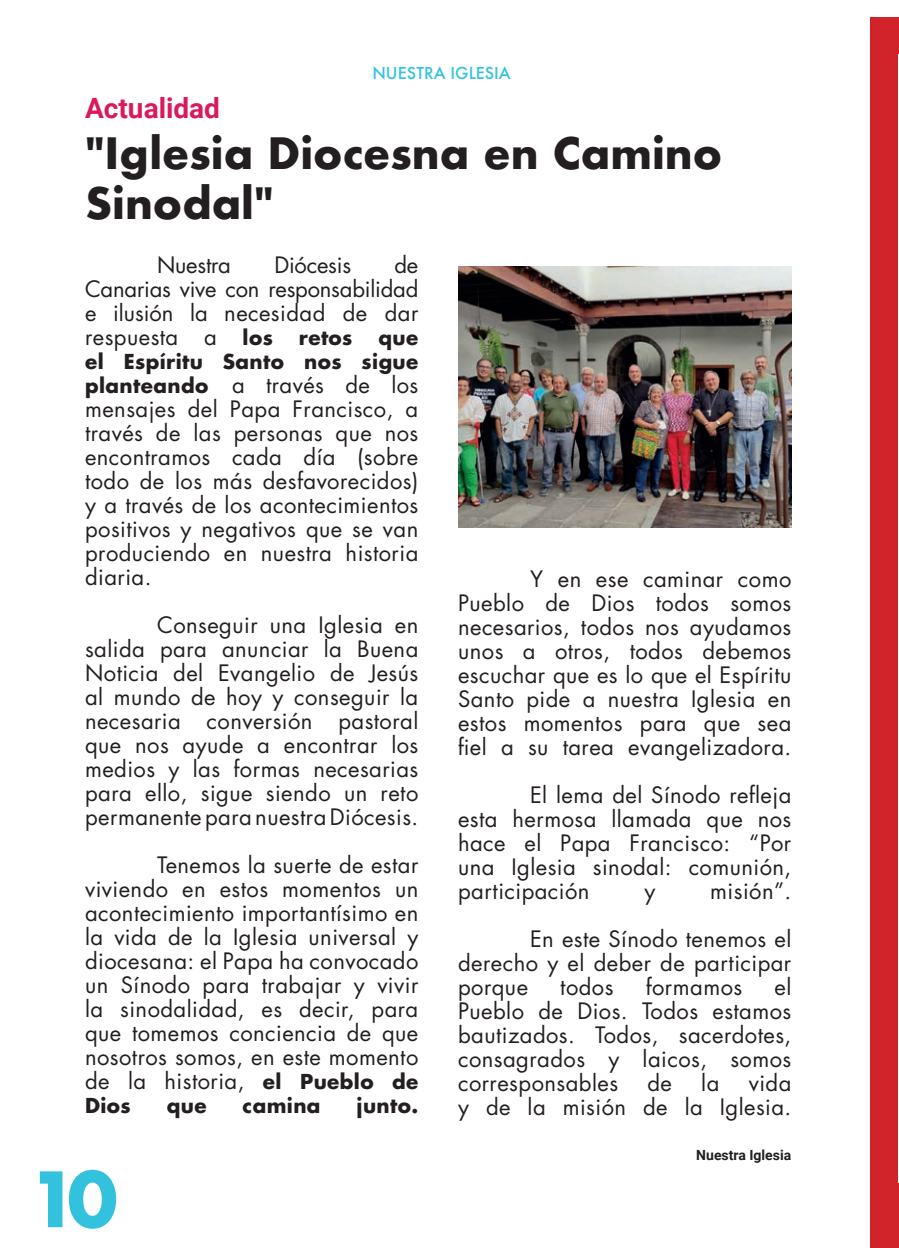
<style>
.page{position:relative;width:899px;height:1248px;background:#fff}
.page>*{position:absolute;margin:0;border:0;box-sizing:border-box;transform-origin:0 0}
.t1{font:700 74px "Futura";color:#32c2de}
.t2{font:700 42px/50.4px "Futura";color:#231f20}
.t3{font:700 28px "Roboto";color:#dc185d}
.t4{font:22px/24px "Futura Std";letter-spacing:.02em;color:#231f20;text-align:justify}
.t5{font:22px "Futura Std";letter-spacing:-.01em;color:#231f20}
.t6{font:700 20px/24px "Futura Std";letter-spacing:.02em;color:#231f20;text-align:right}
.t7{font:500 16px "Futura";color:#32c2de}
.t8{font:700 14px "Roboto";color:#231f20}
.s1{font-weight:700;font-size:20px}
</style>
<div class="page">
<img style="left:458px;top:266px;width:333px;height:262px">
<div style="left:870px;top:17px;width:29px;height:1230px;background:#d1232a"></div>
<hr style="left:898px;top:54px;width:1px;height:1128px;background:#fff">
<p class="t7" style="left:372px;top:62px;width:140px">NUESTRA IGLESIA</p>
<p class="t3" style="left:85px;top:88px;width:136px">Actualidad</p>
<h2 class="t2" style="left:85px;top:127px;width:638px">"Iglesia Diocesna en Camino<br>Sinodal"</h2>
<p class="t4" style="left:85px;top:253px;width:335px;text-indent:309px">de Canarias vive con responsabilidad e ilusión la necesidad de dar respuesta a <span class="s1">los</span></p>
<p class="t5" style="left:157px;top:250px;width:75px">Nuestra</p>
<p class="t5" style="left:274px;top:250px;width:78px">Diócesis</p>
<p class="t6" style="left:299px;top:325px;width:55px">retos</p>
<p class="t6" style="left:85px;top:325px;width:335px">que<br>el Espíritu Santo nos sigue</p>
<p class="t4" style="left:85px;top:373px;width:335px"><span class="s1">planteando</span> a través de los mensajes del Papa Francisco, a través de las personas que nos encontramos cada día (sobre todo de los más desfavorecidos) y a través de los acontecimientos positivos y negativos que se van produciendo en nuestra historia diaria.</p>
<p class="t4" style="left:85px;top:613px;width:335px;text-indent:72px">Conseguir una Iglesia en salida para anunciar la Buena Noticia del Evangelio de Jesús al mundo de hoy y conseguir la necesaria conversión pastoral que nos ayude a encontrar los medios y las formas necesarias para ello, sigue siendo un reto permanente para nuestra Diócesis.</p>
<p class="t4" style="left:85px;top:853px;width:335px;text-indent:72px">Tenemos la suerte de estar viviendo en estos momentos un acontecimiento importantísimo en la vida de la Iglesia universal y diocesana: el Papa ha convocado un Sínodo para trabajar y vivir la sinodalidad, es decir, para que tomemos conciencia de que nosotros somos, en este momento de la historia, <span class="s1">el Pueblo de</span></p>
<p class="t6" style="left:85px;top:1093px;width:47px">Dios</p>
<p class="t6" style="left:167px;top:1093px;width:41px">que</p>
<p class="t6" style="left:243px;top:1093px;width:79px">camina</p>
<p class="t6" style="left:356px;top:1093px;width:63px">junto.</p>
<h1 class="t1" style="left:28px;top:1145px;width:91px">10</h1>
<p class="t4" style="left:458px;top:567px;width:335px;text-indent:72px">Y en ese caminar como Pueblo de Dios todos somos necesarios, todos nos ayudamos unos a otros, todos debemos escuchar que es lo que el Espíritu Santo pide a nuestra Iglesia en estos momentos para que sea fiel a su tarea evangelizadora.</p>
<p class="t4" style="left:458px;top:783px;width:335px;text-indent:72px">El lema del Sínodo refleja esta hermosa llamada que nos hace el Papa Francisco: “Por una Iglesia sinodal: comunión, participación</p>
<p class="t4" style="left:530px;top:867px;width:263px;line-height:48px;text-align:right">misión”.<br>En este Sínodo tenemos el</p>
<p class="t4" style="left:458px;top:951px;width:335px">derecho y el deber de participar porque</p>
<p class="t4" style="left:644px;top:879px;width:12px">y</p>
<p class="t4" style="left:560px;top:975px;width:55px">todos</p>
<p class="t4" style="left:645px;top:975px;width:98px">formamos</p>
<p class="t4" style="left:458px;top:975px;width:335px;text-indent:316px">el Pueblo de Dios. Todos estamos bautizados. Todos, sacerdotes, consagrados y laicos, somos corresponsables</p>
<p class="t4" style="left:458px;top:1071px;width:335px;text-align:right">vida<br>y de la misión de la Iglesia.</p>
<p class="t4" style="left:647px;top:1071px;width:26px">de</p>
<p class="t4" style="left:701px;top:1071px;width:20px">la</p>
<p class="t8" style="left:696px;top:1144px;width:96px">Nuestra Iglesia</p>
</div>
